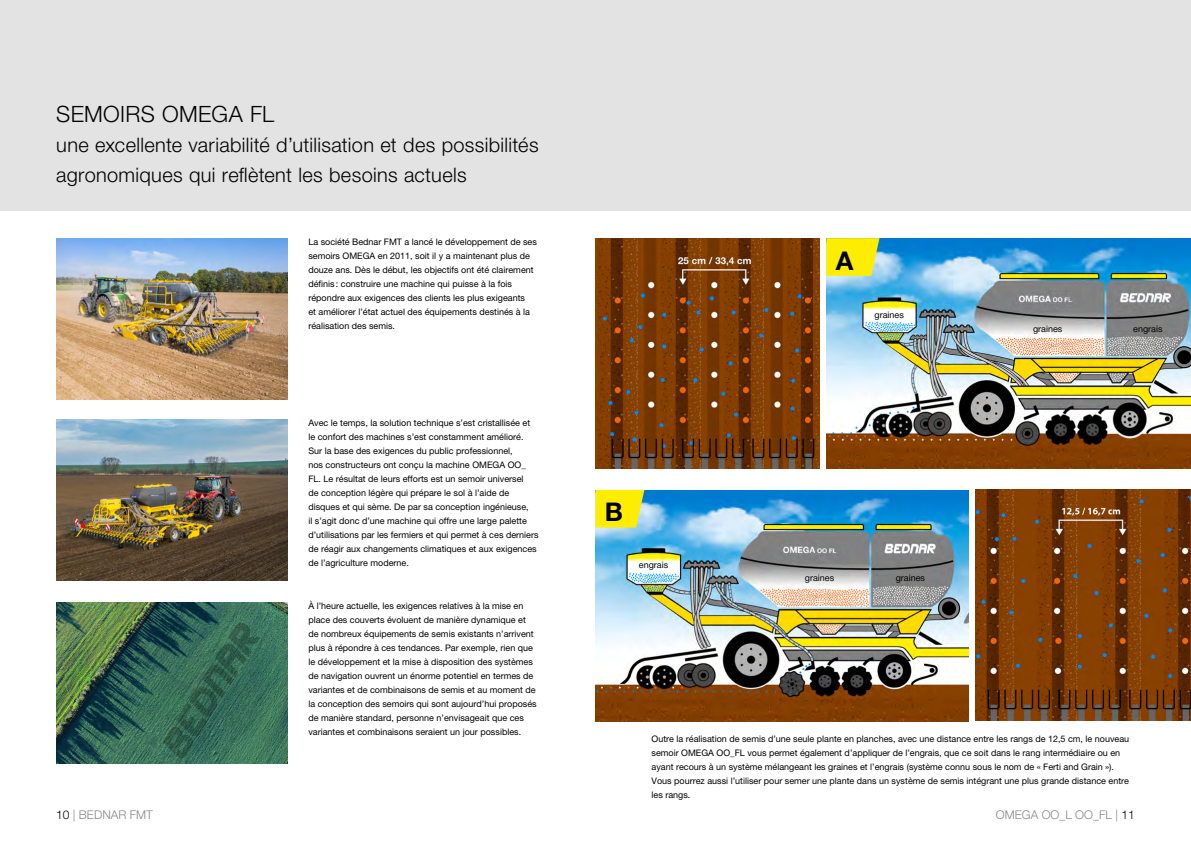
<style>
.page{position:relative;width:1191px;height:842px;background:#fff}
.page>*{position:absolute;margin:0;border:0;box-sizing:border-box;transform-origin:0 0}
.t1{font:700 25.8px "Helvetica Neue LT Pro";color:#000}
.Nadpis_1{font:300 22.5px "Helvetica Neue LT Pro";letter-spacing:.015em;color:#000}
.Nadpis_1-2{font:300 20px/30px "Helvetica Neue LT Pro";letter-spacing:.015em;color:#000}
.t2{font:300 12px "Helvetica Neue LT Pro";color:#878787}
.Základní_text{font:9px/14px "Helvetica Neue LT Pro";color:#000}
.ZAKLADNI_TEXT_RU{font:9px "Helvetica Neue Cyr";color:#000}
.s1{color:#000}
</style>
<div class="page">
<img style="left:595px;top:490px;width:373px;height:231px">
<div style="left:0;top:0;width:595px;height:210px;background:#e3e3e3"></div>
<img style="left:56px;top:238px;width:231px;height:161px">
<img style="left:56px;top:420px;width:231px;height:161px">
<img style="left:56px;top:602px;width:231px;height:161px">
<div style="left:595px;top:0;width:596px;height:210px;background:#e3e3e3"></div>
<img style="left:826px;top:238px;width:365px;height:231px">
<svg style="left:819px;top:238px;width:60px;height:38px;background:#f5e92b"></svg>
<svg style="left:595px;top:490px;width:49px;height:37px;background:#f7ea14"></svg>
<img style="left:595px;top:238px;width:224px;height:231px">
<img style="left:975px;top:489px;width:216px;height:231px">
<p class="Nadpis_1" style="left:56px;top:100px;width:219px">SEMOIRS OMEGA FL</p>
<p class="Nadpis_1-2" style="left:56px;top:129px;width:484px">une excellente variabilité d’utilisation et des possibilités agronomiques qui reflètent les besoins actuels</p>
<p class="Základní_text" style="left:308px;top:234px;width:230px">La société Bednar FMT a lancé le développement de ses semoirs OMEGA en 2011, soit il y a maintenant plus de douze ans. Dès le début, les objectifs ont été clairement définis : construire une machine qui puisse à la fois répondre aux exigences des clients les plus exigeants<br>et améliorer l’état actuel des équipements destinés à la réalisation des semis.</p>
<p class="Základní_text" style="left:308px;top:416px;width:232px">Avec le temps, la solution technique s’est cristallisée et le confort des machines s’est constamment amélioré.<br>Sur la base des exigences du public professionnel,<br>nos constructeurs ont conçu la machine OMEGA OO_ FL. Le résultat de leurs efforts est un semoir universel<br>de conception légère qui prépare le sol à l’aide de disques et qui sème. De par sa conception ingénieuse,<br>il s’agit donc d’une machine qui offre une large palette d’utilisations par les fermiers et qui permet à ces derniers de réagir aux changements climatiques et aux exigences de l’agriculture moderne.</p>
<p class="Základní_text" style="left:308px;top:598px;width:230px">À l’heure actuelle, les exigences relatives à la mise en place des couverts évoluent de manière dynamique et de nombreux équipements de semis existants n’arrivent plus à répondre à ces tendances. Par exemple, rien que le développement et la mise à disposition des systèmes de navigation ouvrent un énorme potentiel en termes de variantes et de combinaisons de semis et au moment de la conception des semoirs qui sont aujourd’hui proposés de manière standard, personne n’envisageait que ces variantes et combinaisons seraient un jour possibles.</p>
<p class="t1" style="left:835px;top:244px;width:19px">A</p>
<p class="ZAKLADNI_TEXT_RU" style="left:874px;top:310px;width:31px">graines</p>
<p class="ZAKLADNI_TEXT_RU" style="left:1033px;top:323px;width:31px">graines</p>
<p class="ZAKLADNI_TEXT_RU" style="left:1133px;top:323px;width:31px">engrais</p>
<p class="t1" style="left:605px;top:496px;width:20px">B</p>
<p class="ZAKLADNI_TEXT_RU" style="left:639px;top:560px;width:31px">engrais</p>
<p class="ZAKLADNI_TEXT_RU" style="left:805px;top:573px;width:31px">graines</p>
<p class="ZAKLADNI_TEXT_RU" style="left:895px;top:573px;width:31px">graines</p>
<p class="Základní_text" style="left:651px;top:732px;width:479px">Outre la réalisation de semis d’une seule plante en planches, avec une distance entre les rangs de 12,5 cm, le nouveau semoir OMEGA OO_FL vous permet également d’appliquer de l’engrais, que ce soit dans le rang intermédiaire ou en ayant recours à un système mélangeant les graines et l’engrais (système connu sous le nom de « Ferti and Grain »).<br>Vous pourrez aussi l’utiliser pour semer une plante dans un système de semis intégrant une plus grande distance entre les rangs.</p>
<h3 class="t2" style="left:56px;top:807px;width:98px"><span class="s1">10</span> | BEDNAR FMT</h3>
<h3 class="t2" style="left:996px;top:807px;width:19px">Omega</h3>
<h3 class="t2" style="left:1041px;top:807px;width:94px">OO_L OO_FL | <span class="s1">11</span></h3>
</div>
